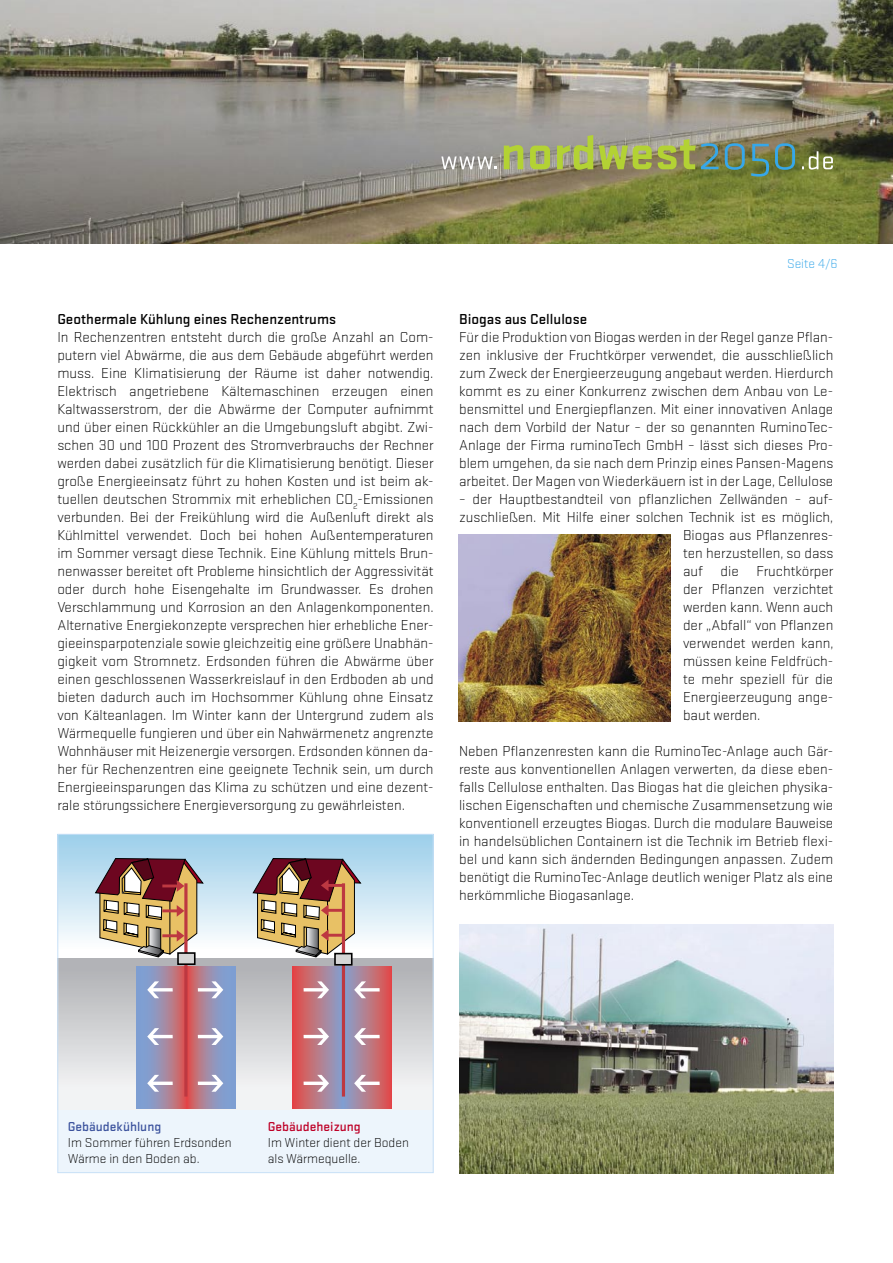
<style>
.page{position:relative;width:893px;height:1263px;background:#fff}
.page>*{position:absolute;margin:0;border:0;box-sizing:border-box;transform-origin:0 0}
.t1{font:300 15px/18px "Stratum 1";color:#000;text-align:justify}
.t2{font:500 15px "Stratum 1";color:#000}
.t3{font:300 13.5px/16.2px "Stratum 1";color:#000}
.t4{font:500 13.5px "Stratum 1";color:#3b529d}
.t5{font:500 13.5px "Stratum 1";color:#be0027}
.t6{font:300 13.5px "Stratum 1";color:#36a7e9}
</style>
<div class="page">
<img style="left:458px;top:534px;width:212px;height:188px">
<img style="left:459px;top:924px;width:374px;height:249px">
<div style="left:58px;top:834px;width:375px;height:339px;background:#edf5fc"></div>
<div style="left:58px;top:834px;width:375px;height:128px;background:linear-gradient(to bottom,#9dd0ec,#fffdfb)"></div>
<div style="left:58px;top:959px;width:375px;height:150px;background:linear-gradient(to bottom,#aeafb2,#f9fafb)"></div>
<svg style="left:136px;top:967px;width:99px;height:142px;background:#a088a5"></svg>
<svg style="left:292px;top:967px;width:99px;height:142px;background:#b77687"></svg>
<hr style="left:342px;top:883px;width:3px;height:213px;background:#bd3841">
<svg style="left:184px;top:965px;width:4px;height:131px"></svg>
<div style="left:335px;top:953px;width:17px;height:12px;background:#d6d6d6"></div>
<div style="left:334px;top:953px;width:19px;height:12px;border:2px solid #000"></div>
<svg style="left:198px;top:981px;width:25px;height:17px"></svg>
<svg style="left:198px;top:1028px;width:25px;height:17px"></svg>
<svg style="left:198px;top:1075px;width:25px;height:17px"></svg>
<svg style="left:147px;top:1075px;width:26px;height:17px"></svg>
<svg style="left:147px;top:1028px;width:26px;height:17px"></svg>
<svg style="left:147px;top:981px;width:26px;height:17px"></svg>
<svg style="left:354px;top:1075px;width:26px;height:17px"></svg>
<svg style="left:354px;top:1028px;width:26px;height:17px"></svg>
<svg style="left:354px;top:981px;width:26px;height:17px"></svg>
<svg style="left:304px;top:981px;width:25px;height:17px"></svg>
<svg style="left:304px;top:1028px;width:25px;height:17px"></svg>
<svg style="left:304px;top:1075px;width:25px;height:17px"></svg>
<div style="left:178px;top:953px;width:17px;height:11px;background:#d6d6d6"></div>
<div style="left:177px;top:952px;width:19px;height:13px;border:2px solid #000"></div>
<svg style="left:95px;top:857px;width:109px;height:100px;background:#b18f77"></svg>
<svg style="left:253px;top:857px;width:108px;height:100px;background:#b19076"></svg>
<div style="left:57px;top:834px;width:377px;height:339px;border:1px solid #c8e0f7"></div>
<img style="left:0;top:0;width:893px;height:243px">
<svg style="left:441px;top:156px;width:56px;height:13px"></svg>
<svg style="left:802px;top:151px;width:31px;height:19px"></svg>
<svg style="left:504px;top:135px;width:291px;height:42px;background:#8f9966"></svg>
<p class="t2" style="left:57px;top:309px;width:280px">Geothermale Kühlung eines Rechenzentrums</p>
<p class="t1" style="left:57px;top:328px;width:378px">In Rechenzentren entsteht durch die große Anzahl an Com&shy;putern viel Abwärme, die aus dem Gebäude abgeführt werden muss. Eine Klimatisierung der Räume ist daher notwendig.<br>Elektrisch angetriebene Kältemaschinen erzeugen einen Kaltwasserstrom, der die Abwärme der Computer aufnimmt und über einen Rückkühler an die Umgebungsluft abgibt. Zwi&shy;schen 30 und 100 Prozent des Stromverbrauchs der Rechner werden dabei zusätzlich für die Klimatisierung benötigt. Dieser große Energieeinsatz führt zu hohen Kosten und ist beim ak&shy;tuellen deutschen Strommix mit erheblichen CO<sub>2</sub>-Emissionen verbunden. Bei der Freikühlung wird die Außenluft direkt als Kühlmittel verwendet. Doch bei hohen Außentemperaturen im Sommer versagt diese Technik. Eine Kühlung mittels Brun&shy;nenwasser bereitet oft Probleme hinsichtlich der Aggressivität oder durch hohe Eisengehalte im Grundwasser. Es drohen Verschlammung und Korrosion an den Anlagenkomponenten.<br>Alternative Energiekonzepte versprechen hier erhebliche Ener&shy;gieeinsparpotenziale sowie gleichzeitig eine größere Unabhän&shy;gigkeit vom Stromnetz. Erdsonden führen die Abwärme über einen geschlossenen Wasserkreislauf in den Erdboden ab und bieten dadurch auch im Hochsommer Kühlung ohne Einsatz von Kälteanlagen. Im Winter kann der Untergrund zudem als Wärmequelle fungieren und über ein Nahwärmenetz angrenzte Wohnhäuser mit Heizenergie versorgen. Erdsonden können da&shy;her für Rechenzentren eine geeignete Technik sein, um durch Energieeinsparungen das Klima zu schützen und eine dezent&shy;rale störungssichere Energieversorgung zu gewährleisten.</p>
<p class="t6" style="left:787px;top:255px;width:52px">Seite 4/6</p>
<p class="t2" style="left:459px;top:309px;width:130px">Biogas aus Cellulose</p>
<p class="t1" style="left:459px;top:328px;width:376px">Für die Produktion von Biogas werden in der Regel ganze Pflan&shy;zen inklusive der Fruchtkörper verwendet, die ausschließlich zum Zweck der Energieerzeugung angebaut werden. Hierdurch kommt es zu einer Konkurrenz zwischen dem Anbau von Le&shy;bensmittel und Energiepflanzen. Mit einer innovativen Anlage nach dem Vorbild der Natur – der so genannten RuminoTec-Anlage der Firma ruminoTech GmbH – lässt sich dieses Pro&shy;blem umgehen, da sie nach dem Prinzip eines Pansen-Magens arbeitet. Der Magen von Wiederkäuern ist in der Lage, Cellulose</p>
<p class="t1" style="left:459px;top:490px;width:376px">– der Hauptbestandteil von pflanzlichen Zellwänden – auf-</p>
<p class="t1" style="left:459px;top:508px;width:376px">zuschließen. Mit Hilfe einer solchen Technik ist es möglich,</p>
<p class="t1" style="left:683px;top:526px;width:152px">Biogas aus Pflanzenres-</p>
<p class="t1" style="left:683px;top:544px;width:152px">ten herzustellen, so dass</p>
<p class="t1" style="left:683px;top:562px;width:152px">auf die Fruchtkörper</p>
<p class="t1" style="left:683px;top:580px;width:152px">der Pflanzen verzichtet</p>
<p class="t1" style="left:683px;top:598px;width:152px">werden kann. Wenn auch</p>
<p class="t1" style="left:683px;top:616px;width:152px">der „Abfall“ von Pflanzen</p>
<p class="t1" style="left:683px;top:634px;width:152px">verwendet werden kann,</p>
<p class="t1" style="left:683px;top:652px;width:152px">müssen keine Feldfrüch-</p>
<p class="t1" style="left:683px;top:670px;width:152px">te mehr speziell für die</p>
<p class="t1" style="left:683px;top:688px;width:152px">Energieerzeugung ange-</p>
<p class="t1" style="left:683px;top:706px;width:79px">baut werden.</p>
<p class="t1" style="left:459px;top:742px;width:376px">Neben Pflanzenresten kann die RuminoTec-Anlage auch Gär&shy;reste aus konventionellen Anlagen verwerten, da diese eben&shy;falls Cellulose enthalten. Das Biogas hat die gleichen physika&shy;lischen Eigenschaften und chemische Zusammensetzung wie konventionell erzeugtes Biogas. Durch die modulare Bauweise in handelsüblichen Containern ist die Technik im Betrieb flexi&shy;bel und kann sich ändernden Bedingungen anpassen. Zudem benötigt die RuminoTec-Anlage deutlich weniger Platz als eine herkömmliche Biogasanlage.</p>
<p class="t4" style="left:68px;top:1117px;width:95px">Gebäudekühlung</p>
<p class="t3" style="left:68px;top:1134px;width:165px">Im Sommer führen Erdsonden<br>Wärme in den Boden ab.</p>
<p class="t5" style="left:268px;top:1117px;width:94px">Gebäudeheizung</p>
<p class="t3" style="left:268px;top:1134px;width:143px">Im Winter dient der Boden als Wärmequelle.</p>
</div>
